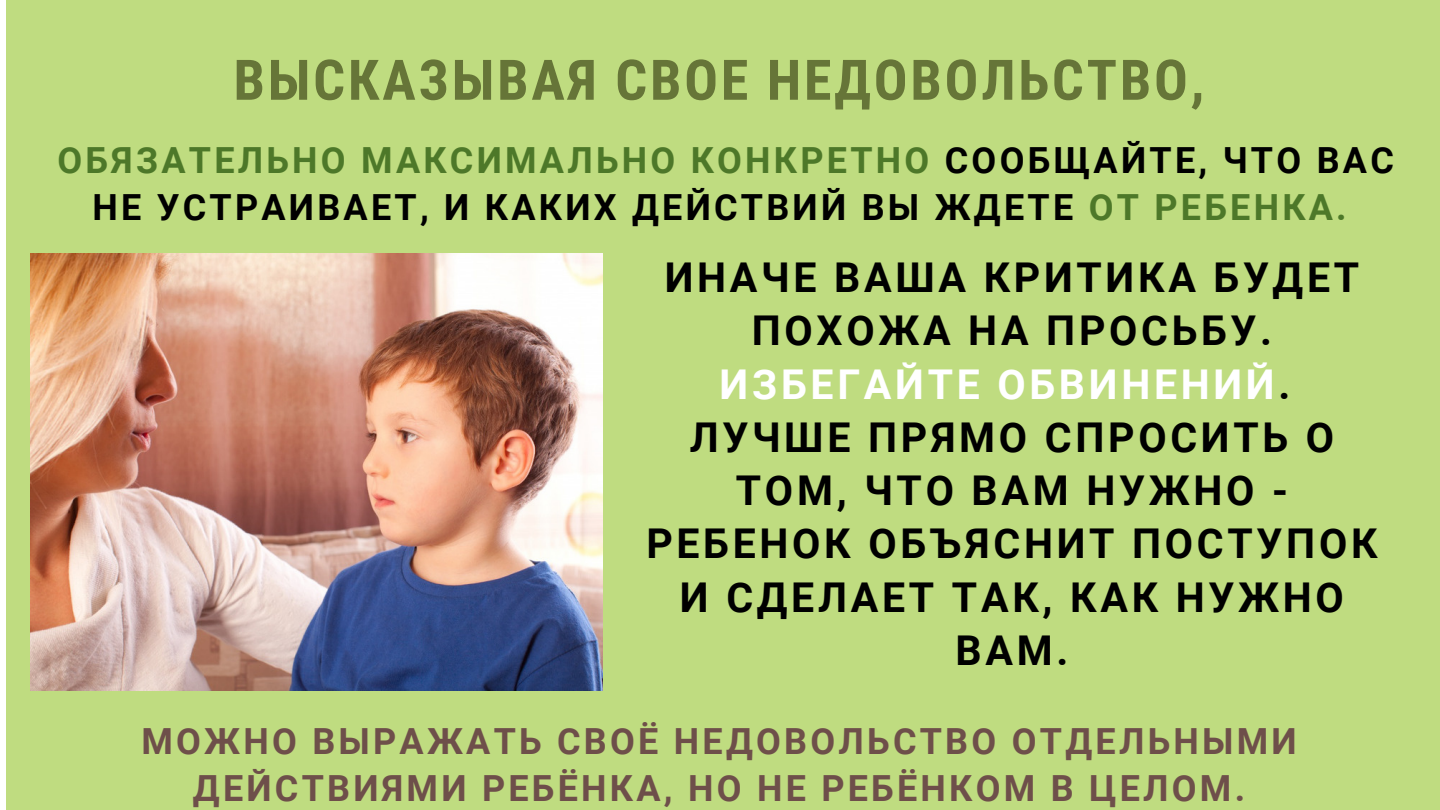
<style>
.page{position:relative;width:1440px;height:810px;background:#fff}
.page>*{position:absolute;margin:0;border:0;box-sizing:border-box;transform-origin:0 0}
.t1{font:700 56px "Roboto Condensed";letter-spacing:.05em;color:#667538}
.t2{font:700 41.1px/53.2px "Roboto";letter-spacing:.09em;color:#000;text-align:center}
.t3{font:700 36px/46.5px "Roboto";letter-spacing:.09em;color:#000;text-align:center}
.t4{font:700 36px/46.5px "Roboto";letter-spacing:.09em;color:#6e4f4a;text-align:center}
.s1{color:#4d7829}
.s2{color:#fff}
</style>
<div class="page">
<div style="left:6px;top:0;width:1434px;height:810px;background:#bfdc80"></div>
<img style="left:31px;top:254px;width:572px;height:436px">
<p class="t1" style="left:234px;top:48px;width:972px">ВЫСКАЗЫВАЯ СВОЕ НЕДОВОЛЬСТВО,</p>
<p class="t3" style="left:57px;top:138px;width:1338px"><span class="s1">ОБЯЗАТЕЛЬНО МАКСИМАЛЬНО КОНКРЕТНО</span> СООБЩАЙТЕ, ЧТО ВАС<br>НЕ УСТРАИВАЕТ, И КАКИХ ДЕЙСТВИЙ ВЫ ЖДЕТЕ <span class="s1">ОТ РЕБЕНКА.</span></p>
<p class="t2" style="left:665px;top:251px;width:696px">ИНАЧЕ ВАША КРИТИКА БУДЕТ<br>ПОХОЖА НА ПРОСЬБУ.<br><span class="s2">ИЗБЕГАЙТЕ ОБВИНЕНИЙ</span>.</p>
<p class="t2" style="left:646px;top:411px;width:733px">ЛУЧШЕ ПРЯМО СПРОСИТЬ О<br>ТОМ, ЧТО ВАМ НУЖНО -<br>РЕБЕНОК ОБЪЯСНИТ ПОСТУПОК<br>И СДЕЛАЕТ ТАК, КАК НУЖНО<br>ВАМ.</p>
<p class="t4" style="left:141px;top:719px;width:1157px">МОЖНО ВЫРАЖАТЬ СВОЁ НЕДОВОЛЬСТВО ОТДЕЛЬНЫМИ<br>ДЕЙСТВИЯМИ РЕБЁНКА, НО НЕ РЕБЁНКОМ В ЦЕЛОМ.</p>
</div>
